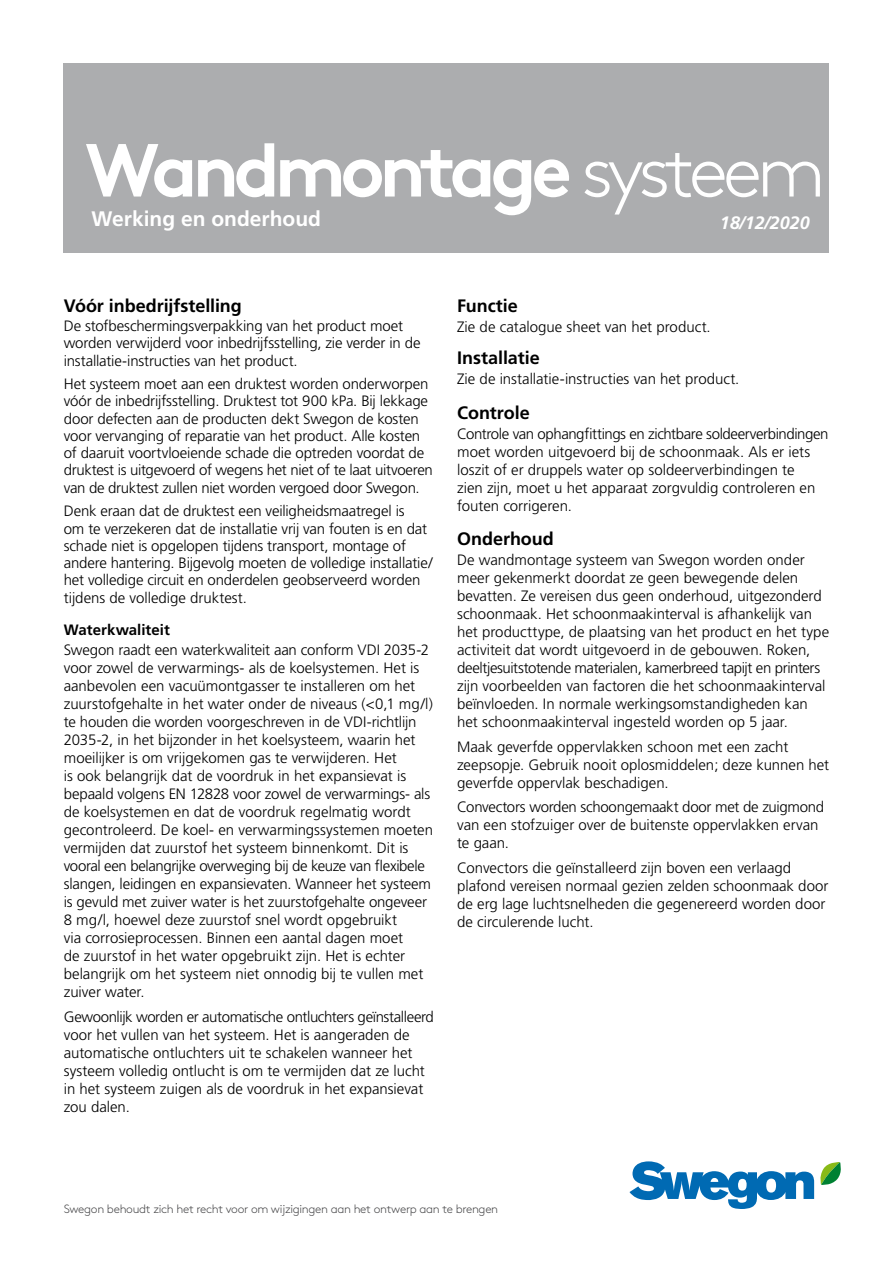
<style>
.page{position:relative;width:893px;height:1263px;background:#fff}
.page>*{position:absolute;margin:0;border:0;box-sizing:border-box;transform-origin:0 0}
.t1{font:700 75px "Swegon Brown";letter-spacing:-.07em;color:#fff}
.t2{font:700 21px "Frutiger";color:#fff}
.t3{font:700 18px "Frutiger";color:#000}
.t4{font:italic 700 18px "Frutiger";color:#fff}
.t5{font:300 15px/18px "Frutiger";letter-spacing:-.005em;color:#000}
.t6{font:700 15px "Frutiger";color:#000}
.t7{font:300 12px "Swegon Brown";letter-spacing:-.025em;color:#4b4b4d}
.s1{font-weight:300}
</style>
<div class="page">
<div style="left:64px;top:64px;width:765px;height:189px;background:#acadaf"></div>
<svg style="left:629px;top:1161px;width:212px;height:48px"></svg>
<h1 class="t1" style="left:85px;top:110px;width:742px">Wandmontage <span class="s1">systeem</span></h1>
<h2 class="t2" style="left:92px;top:207px;width:231px">Werking en onderhoud</h2>
<p class="t4" style="left:720px;top:212px;width:92px">18/12/2020</p>
<p class="t3" style="left:64px;top:295px;width:180px">Vóór inbedrijfstelling</p>
<p class="t5" style="left:64px;top:317px;width:358px;line-height:17.2px">De stofbeschermingsverpakking van het product moet worden verwijderd voor inbedrijfsstelling, zie verder in de installatie-instructies van het product.</p>
<p class="t5" style="left:64px;top:376px;width:371px;line-height:17.2px">Het systeem moet aan een druktest worden onderworpen vóór de inbedrijfsstelling. Druktest tot 900 kPa. Bij lekkage door defecten aan de producten dekt Swegon de kosten voor vervanging of reparatie van het product. Alle kosten of daaruit voortvloeiende schade die optreden voordat de druktest is uitgevoerd of wegens het niet of te laat uitvoeren van de druktest zullen niet worden vergoed door Swegon.</p>
<p class="t5" style="left:64px;top:503px;width:371px;line-height:17.2px">Denk eraan dat de druktest een veiligheidsmaatregel is<br>om te verzekeren dat de installatie vrij van fouten is en dat schade niet is opgelopen tijdens transport, montage of andere hantering. Bijgevolg moeten de volledige installatie/ het volledige circuit en onderdelen geobserveerd worden tijdens de volledige druktest.</p>
<p class="t6" style="left:64px;top:621px;width:108px">Waterkwaliteit</p>
<p class="t5" style="left:64px;top:641px;width:371px">Swegon raadt een waterkwaliteit aan conform VDI 2035-2 voor zowel de verwarmings- als de koelsystemen. Het is aanbevolen een vacuümontgasser te installeren om het zuurstofgehalte in het water onder de niveaus (&lt;0,1 mg/l) te houden die worden voorgeschreven in de VDI-richtlijn 2035-2, in het bijzonder in het koelsysteem, waarin het moeilijker is om vrijgekomen gas te verwijderen. Het<br>is ook belangrijk dat de voordruk in het expansievat is bepaald volgens EN 12828 voor zowel de verwarmings- als de koelsystemen en dat de voordruk regelmatig wordt gecontroleerd. De koel- en verwarmingssystemen moeten vermijden dat zuurstof het systeem binnenkomt. Dit is vooral een belangrijke overweging bij de keuze van flexibele slangen, leidingen en expansievaten. Wanneer het systeem is gevuld met zuiver water is het zuurstofgehalte ongeveer 8 mg/l, hoewel deze zuurstof snel wordt opgebruikt<br>via corrosieprocessen. Binnen een aantal dagen moet<br>de zuurstof in het water opgebruikt zijn. Het is echter belangrijk om het systeem niet onnodig bij te vullen met zuiver water.</p>
<p class="t5" style="left:64px;top:1008px;width:372px">Gewoonlijk worden er automatische ontluchters geïnstalleerd voor het vullen van het systeem. Het is aangeraden de automatische ontluchters uit te schakelen wanneer het systeem volledig ontlucht is om te vermijden dat ze lucht in het systeem zuigen als de voordruk in het expansievat zou dalen.</p>
<p class="t3" style="left:457px;top:295px;width:62px">Functie</p>
<p class="t5" style="left:457px;top:318px;width:255px">Zie de catalogue sheet van het product.</p>
<p class="t3" style="left:457px;top:347px;width:84px">Installatie</p>
<p class="t5" style="left:457px;top:370px;width:284px">Zie de installatie-instructies van het product.</p>
<p class="t3" style="left:457px;top:402px;width:74px">Controle</p>
<p class="t5" style="left:457px;top:425px;width:373px">Controle van ophangfittings en zichtbare soldeerverbindingen moet worden uitgevoerd bij de schoonmaak. Als er iets loszit of er druppels water op soldeerverbindingen te<br>zien zijn, moet u het apparaat zorgvuldig controleren en fouten corrigeren.</p>
<p class="t3" style="left:457px;top:528px;width:98px">Onderhoud</p>
<p class="t5" style="left:457px;top:551px;width:374px">De wandmontage systeem van Swegon worden onder meer gekenmerkt doordat ze geen bewegende delen bevatten. Ze vereisen dus geen onderhoud, uitgezonderd schoonmaak. Het schoonmaakinterval is afhankelijk van het producttype, de plaatsing van het product en het type activiteit dat wordt uitgevoerd in de gebouwen. Roken, deeltjesuitstotende materialen, kamerbreed tapijt en printers zijn voorbeelden van factoren die het schoonmaakinterval beïnvloeden. In normale werkingsomstandigheden kan het schoonmaakinterval ingesteld worden op 5 jaar.</p>
<p class="t5" style="left:457px;top:738px;width:374px">Maak geverfde oppervlakken schoon met een zacht zeepsopje. Gebruik nooit oplosmiddelen; deze kunnen het geverfde oppervlak beschadigen.</p>
<p class="t5" style="left:457px;top:798px;width:369px">Convectors worden schoongemaakt door met de zuigmond van een stofzuiger over de buitenste oppervlakken ervan te gaan.</p>
<p class="t5" style="left:457px;top:859px;width:373px">Convectors die geïnstalleerd zijn boven een verlaagd plafond vereisen normaal gezien zelden schoonmaak door de erg lage luchtsnelheden die gegenereerd worden door de circulerende lucht.</p>
<p class="t7" style="left:64px;top:1200px;width:436px">Swegon behoudt zich het recht voor om wijzigingen aan het ontwerp aan te brengen</p>
</div>
